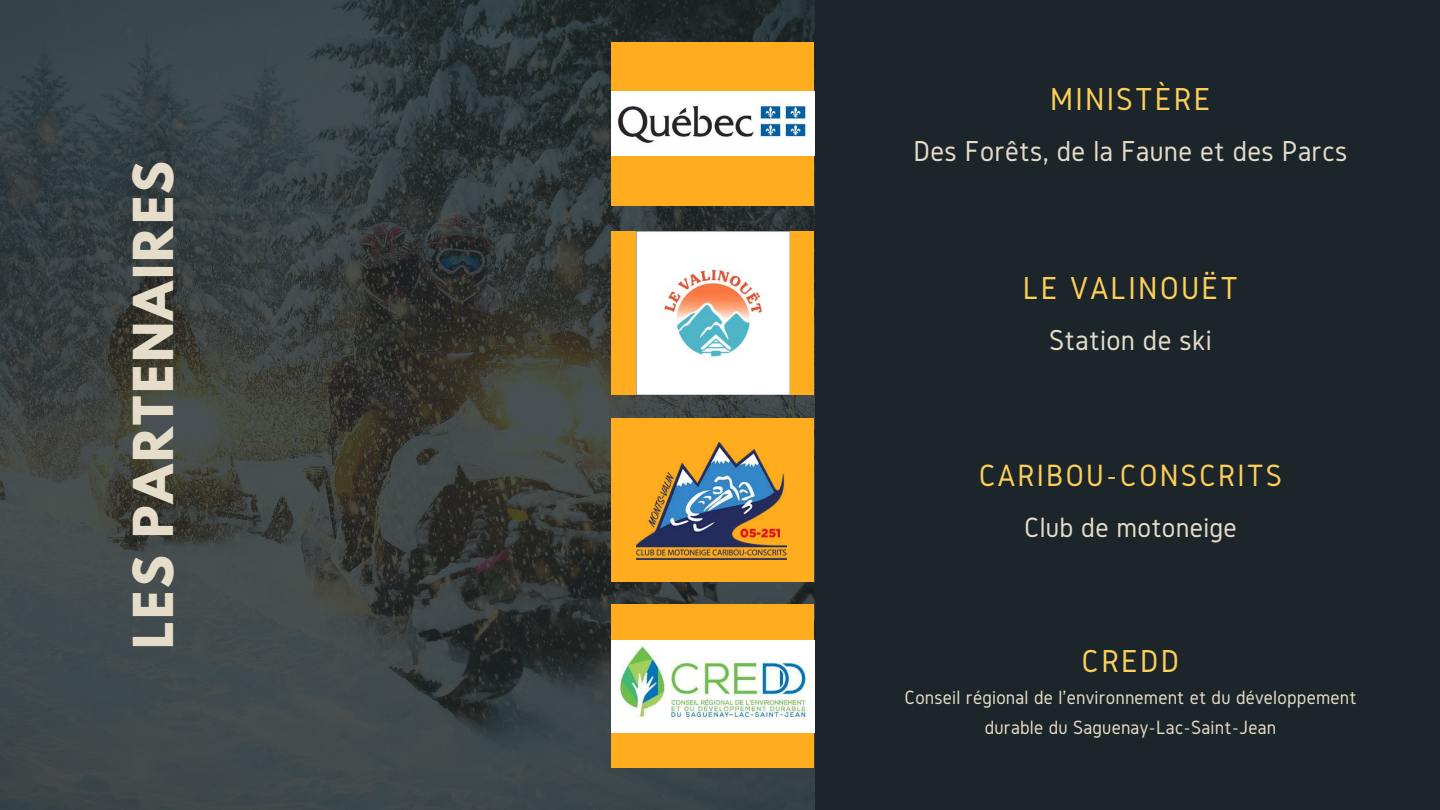
<style>
.page{position:relative;width:1440px;height:810px;background:#1c2529}
.page>*{position:absolute;margin:0;border:0;box-sizing:border-box;transform-origin:0 0}
.t1{font:700 48.8px "League Spartan";letter-spacing:.05em;color:#e6dcca}
.t2{font:33px "Gidole";letter-spacing:.065em;color:#fdd05a}
.t3{font:32px "Gidole";letter-spacing:.065em;color:#fdd05a}
.t4{font:30px "Gidole";letter-spacing:.01em;color:#e6dcca}
.t5{font:29px "Gidole";letter-spacing:.01em;color:#e6dcca}
.t6{font:20px/30px "Gidole";letter-spacing:.01em;color:#e6dcca;text-align:center}
</style>
<div class="page">
<img style="left:0;top:0;width:814px;height:810px">
<div style="left:612px;top:231px;width:202px;height:164px;background:#ffad1e"></div>
<div style="left:612px;top:419px;width:202px;height:163px;background:#ffad1e"></div>
<div style="left:612px;top:604px;width:202px;height:163px;background:#ffad1e"></div>
<img style="left:636px;top:231px;width:154px;height:164px">
<div style="left:612px;top:42px;width:202px;height:164px;background:#ffad1e"></div>
<img style="left:612px;top:641px;width:202px;height:92px">
<img style="left:612px;top:92px;width:202px;height:64px">
<img style="left:636px;top:442px;width:150px;height:117px">
<h1 class="t1" style="left:129px;top:649px;width:490px;rotate:-90deg">LES PARTENAIRES</h1>
<h2 class="t2" style="left:1050px;top:81px;width:162px">MINISTÈRE</h2>
<h3 class="t4" style="left:914px;top:134px;width:435px">Des Forêts, de la Faune et des Parcs</h3>
<h2 class="t2" style="left:1023px;top:270px;width:217px">LE VALINOUËT</h2>
<h3 class="t4" style="left:1049px;top:323px;width:164px">Station de ski</h3>
<h3 class="t3" style="left:979px;top:458px;width:305px">CARIBOU-CONSCRITS</h3>
<h3 class="t5" style="left:1024px;top:512px;width:214px">Club de motoneige</h3>
<h2 class="t2" style="left:1082px;top:643px;width:99px">CREDD</h2>
<p class="t6" style="left:905px;top:682px;width:453px">Conseil régional de l'environnement et du développement durable du Saguenay-Lac-Saint-Jean</p>
</div>
